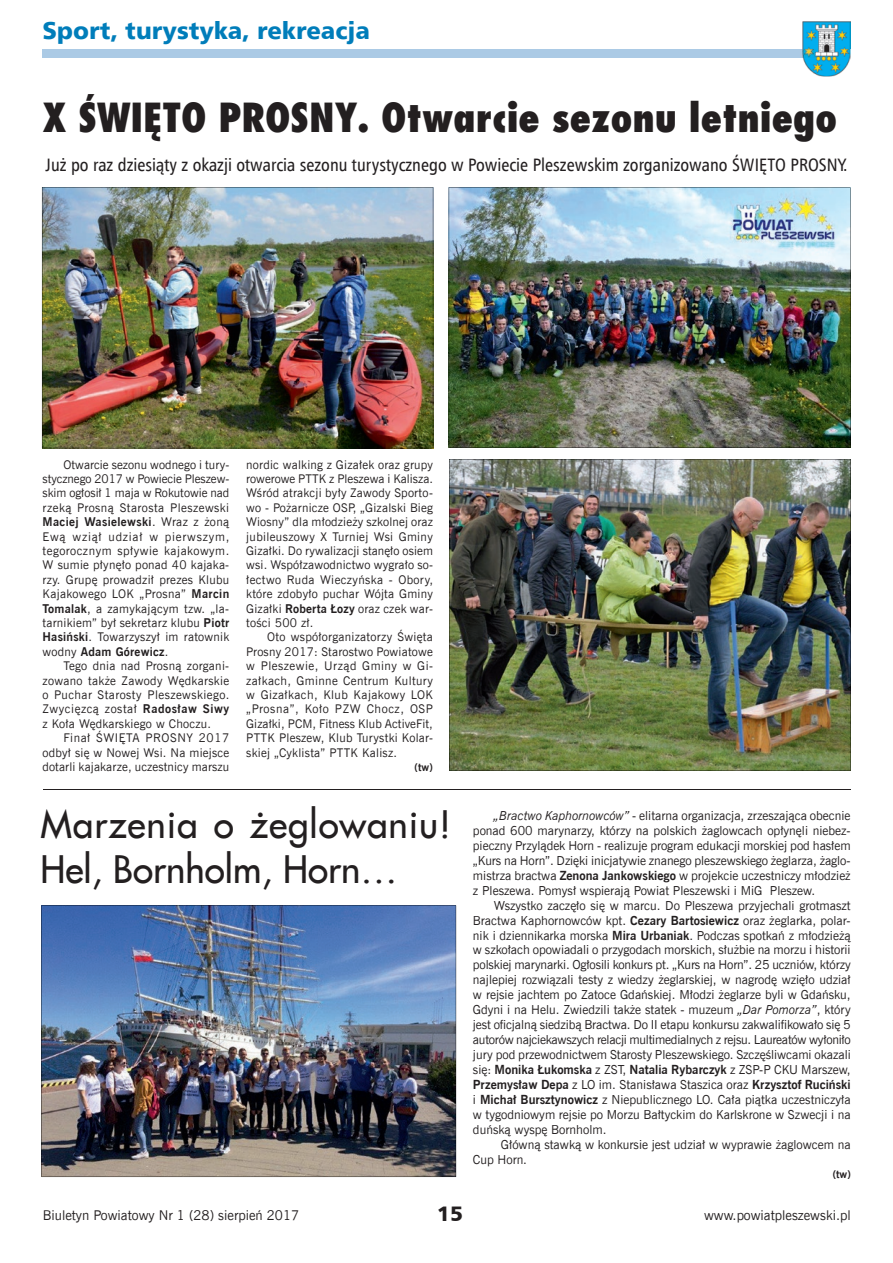
<style>
.page{position:relative;width:893px;height:1263px;background:#fff}
.page>*{position:absolute;margin:0;border:0;box-sizing:border-box;transform-origin:0 0}
.t1{font:800 39.15px "Fujiyama";color:#231f20}
.t2{font:37.05px/44.5px "Fujiyama 2";letter-spacing:.025em;color:#231f20}
.t3{font:24px "Humnst 777 Blk EU";color:#007dba}
.t4{font:21px "Humnst 777 Blk EU";color:#231f20}
.t5{font:18px "Humnst 777 Cn EU";color:#231f20}
.t6{font:13.5px "News Goth EU";color:#231f20}
.t7{font:12.45px/15px "News Goth EU";color:#231f20;text-align:justify}
.t8{font:12px/14.4px "News Goth EU";letter-spacing:.02em;color:#231f20;text-align:justify}
.t9{font:700 10.5px "News Goth EU";color:#231f20}
.s1{font-weight:700}
.s2{font-style:italic}
</style>
<div class="page">
<div style="left:43px;top:49px;width:773px;height:9px;background:#abcae5"></div>
<img style="left:803px;top:21px;width:47px;height:56px">
<svg style="left:803px;top:49px;width:13px;height:9px"></svg>
<hr style="left:43px;top:790px;width:808px;height:1px;background:#231f20">
<img style="left:42px;top:905px;width:414px;height:272px">
<img style="left:449px;top:459px;width:402px;height:312px">
<img style="left:449px;top:187px;width:401px;height:261px">
<img style="left:42px;top:187px;width:391px;height:261px">
<h3 class="t3" style="left:43px;top:15px;width:329px">Sport, turystyka, rekreacja</h3>
<h1 class="t1" style="left:43px;top:91px;width:796px">X ŚWIĘTO PROSNY. Otwarcie sezonu letniego</h1>
<h3 class="t5" style="left:46px;top:153px;width:803px">Już po raz dziesiąty z okazji otwarcia sezonu turystycznego w Powiecie Pleszewskim zorganizowano ŚWIĘTO PROSNY.</h3>
<p class="t8" style="left:246px;top:457px;width:188px">nordic walking z Gizałek oraz grupy rowerowe PTTK z Pleszewa i Kalisza.<br>Wśród atrakcji były Zawody Sporto&shy;wo - Pożarnicze OSP, „Gizalski Bieg Wiosny” dla młodzieży szkolnej oraz jubileuszowy X Turniej Wsi Gminy Gizałki. Do rywalizacji stanęło osiem wsi. Współzawodnictwo wygrało so&shy;łectwo Ruda Wieczyńska - Obory, które zdobyło puchar Wójta Gminy Gizałki <span class="s1">Roberta Łozy</span> oraz czek war&shy;tości 500 zł.</p>
<p class="t8" style="left:246px;top:630px;width:188px;text-indent:21px">Oto współorganizatorzy Święta Prosny 2017: Starostwo Powiatowe w Pleszewie, Urząd Gminy w Gi&shy;załkach, Gminne Centrum Kultury w Gizałkach, Klub Kajakowy LOK „Prosna”, Koło PZW Chocz, OSP Gizałki, PCM, Fitness Klub ActiveFit, PTTK Pleszew, Klub Turystki Kolar&shy;skiej „Cyklista” PTTK Kalisz.</p>
<p class="t9" style="left:414px;top:761px;width:20px">(tw)</p>
<h2 class="t2" style="left:40px;top:800px;width:412px">Marzenia o żeglowaniu!<br>Hel, Bornholm, Horn…</h2>
<p class="t7" style="left:473px;top:808px;width:379px;text-indent:21px"><span class="s2">„Bractwo Kaphornowców”</span> - elitarna organizacja, zrzeszająca obecnie ponad 600 marynarzy, którzy na polskich żaglowcach opłynęli niebez&shy;pieczny Przylądek Horn - realizuje program edukacji morskiej pod hasłem „Kurs na Horn”. Dzięki inicjatywie znanego pleszewskiego żeglarza, żaglo&shy;mistrza bractwa <span class="s1">Zenona Jankowskiego</span> w projekcie uczestniczy młodzież z Pleszewa. Pomysł wspierają Powiat Pleszewski i MiG Pleszew.</p>
<p class="t7" style="left:473px;top:898px;width:379px;text-indent:21px">Wszystko zaczęło się w marcu. Do Pleszewa przyjechali grotmaszt Bractwa Kaphornowców kpt. <span class="s1">Cezary Bartosiewicz</span> oraz żeglarka, polar&shy;nik i dziennikarka morska <span class="s1">Mira Urbaniak</span>. Podczas spotkań z młodzieżą w szkołach opowiadali o przygodach morskich, służbie na morzu i historii polskiej marynarki. Ogłosili konkurs pt. „Kurs na Horn”. 25 uczniów, którzy najlepiej rozwiązali testy z wiedzy żeglarskiej, w nagrodę wzięło udział w rejsie jachtem po Zatoce Gdańskiej. Młodzi żeglarze byli w Gdańsku, Gdyni i na Helu. Zwiedzili także statek - muzeum <span class="s2">„Dar Pomorza”</span>, który jest oficjalną siedzibą Bractwa. Do II etapu konkursu zakwalifikowało się 5 autorów najciekawszych relacji multimedialnych z rejsu. Laureatów wyłoniło jury pod przewodnictwem Starosty Pleszewskiego. Szczęśliwcami okazali się: <span class="s1">Monika Łukomska</span> z ZST, <span class="s1">Natalia Rybarczyk</span> z ZSP-P CKU Marszew, <span class="s1">Przemysław Depa</span> z LO im. Stanisława Staszica oraz <span class="s1">Krzysztof Ruciński </span>i <span class="s1">Michał Bursztynowicz</span> z Niepublicznego LO. Cała piątka uczestniczyła w tygodniowym rejsie po Morzu Bałtyckim do Karlskrone w Szwecji i na duńską wyspę Bornholm.</p>
<p class="t7" style="left:473px;top:1137px;width:379px;text-indent:28px">Główną stawką w konkursie jest udział w wyprawie żaglowcem na<br>Cup Horn.</p>
<p class="t9" style="left:833px;top:1168px;width:19px">(tw)</p>
<p class="t8" style="left:43px;top:457px;width:188px;text-indent:21px">Otwarcie sezonu wodnego i tury&shy;stycznego 2017 w Powiecie Pleszew&shy;skim ogłosił 1 maja w Rokutowie nad rzeką Prosną Starosta Pleszewski <span class="s1">Maciej Wasielewski</span>. Wraz z żoną Ewą wziął udział w pierwszym, tegorocznym spływie kajakowym.<br>W sumie płynęło ponad 40 kajaka&shy;rzy. Grupę prowadził prezes Klubu Kajakowego LOK „Prosna” <span class="s1">Marcin Tomalak</span>, a zamykającym tzw. „la&shy;tarnikiem” był sekretarz klubu <span class="s1">Piotr Hasiński</span>. Towarzyszył im ratownik wodny <span class="s1">Adam Górewicz</span>.</p>
<p class="t8" style="left:43px;top:659px;width:188px;text-indent:21px">Tego dnia nad Prosną zorgani&shy;zowa no także Zawody Wędkarskie o Puchar Starosty Pleszewskiego.<br>Zwycięzcą został <span class="s1">Radosław Siwy </span>z Koła Wędkarskiego w Choczu.</p>
<p class="t8" style="left:43px;top:731px;width:188px;text-indent:21px">Finał ŚWIĘTA PROSNY 2017 odbył się w Nowej Wsi. Na miejsce dotarli kajakarze, uczestnicy marszu</p>
<p class="t6" style="left:43px;top:1207px;width:258px">Biuletyn Powiatowy Nr 1 (28) sierpień 2017</p>
<h3 class="t4" style="left:437px;top:1200px;width:27px">15</h3>
<p class="t6" style="left:704px;top:1207px;width:148px">www.powiatpleszewski.pl</p>
</div>
